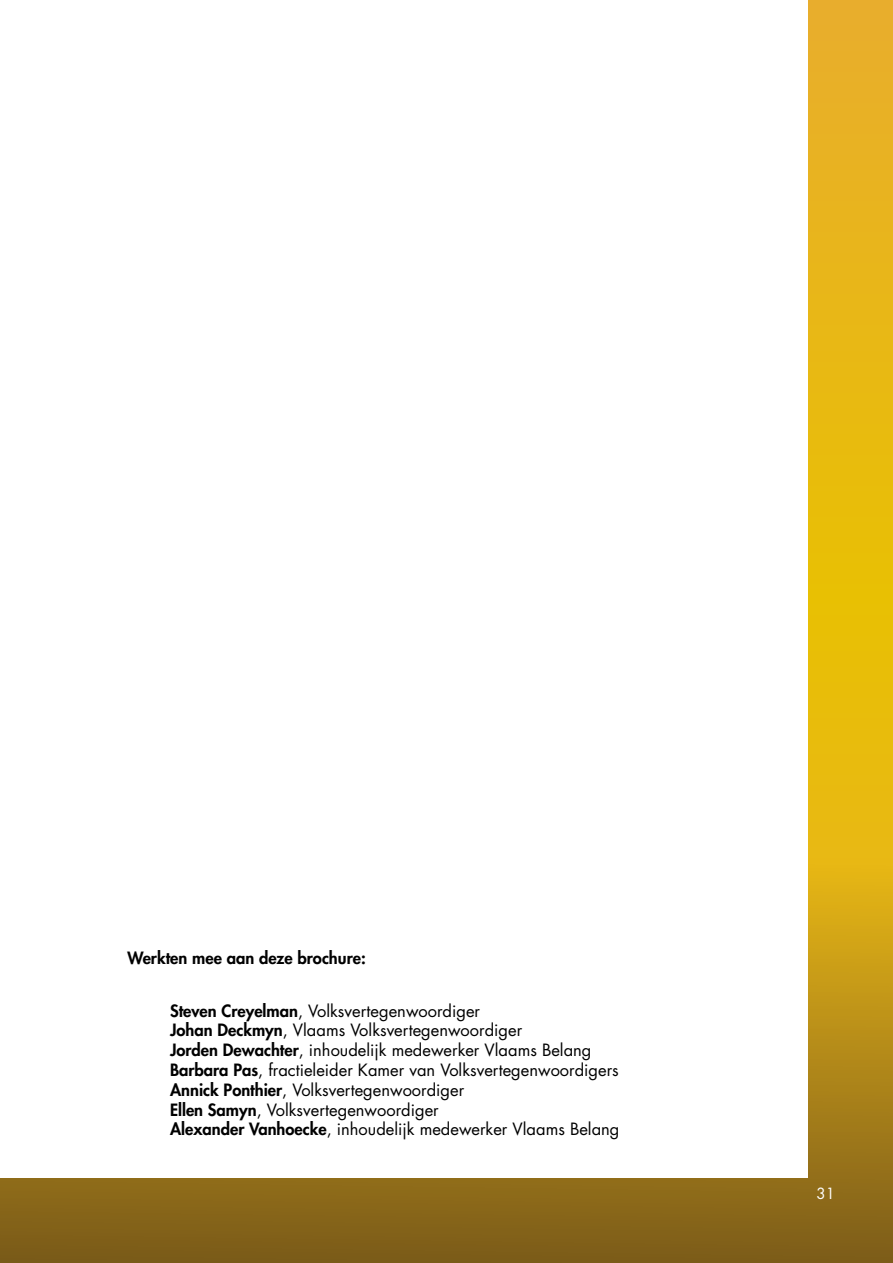
<style>
.page{position:relative;width:893px;height:1263px;background:#fff}
.page>*{position:absolute;margin:0;border:0;box-sizing:border-box;transform-origin:0 0}
.t1{font:16.5px/19.8px "Futura Std";color:#000}
.t2{font:800 16.5px "Futura Std";color:#000}
.t3{font:15px "Futura Std";color:#fff}
.s1{font-weight:800}
</style>
<div class="page">
<svg style="left:808px;top:0;width:85px;height:726px;background:#e8b715"></svg>
<div style="left:0;top:726px;width:893px;height:537px;background:linear-gradient(to bottom,#fdcc10,#825f1c)"></div>
<div style="left:0;top:0;width:808px;height:1178px;background:#fff"></div>
<p class="t2" style="left:128px;top:948px;width:240px">Werkten mee aan deze brochure:</p>
<p class="t1" style="left:170px;top:1001px;width:451px"><span class="s1">Steven Creyelman</span>, Volksvertegenwoordiger<br><span class="s1">Johan Deckmyn</span>, Vlaams Volksvertegenwoordiger<br><span class="s1">Jorden Dewachter</span>, inhoudelijk medewerker Vlaams Belang <span class="s1">Barbara Pas</span>, fractieleider Kamer van Volksvertegenwoordigers <span class="s1">Annick Ponthier</span>, Volksvertegenwoordiger<br><span class="s1">Ellen Samyn</span>, Volksvertegenwoordiger<br><span class="s1">Alexander Vanhoecke</span>, inhoudelijk medewerker Vlaams Belang</p>
<p class="t3" style="left:816px;top:1184px;width:20px">31</p>
</div>
